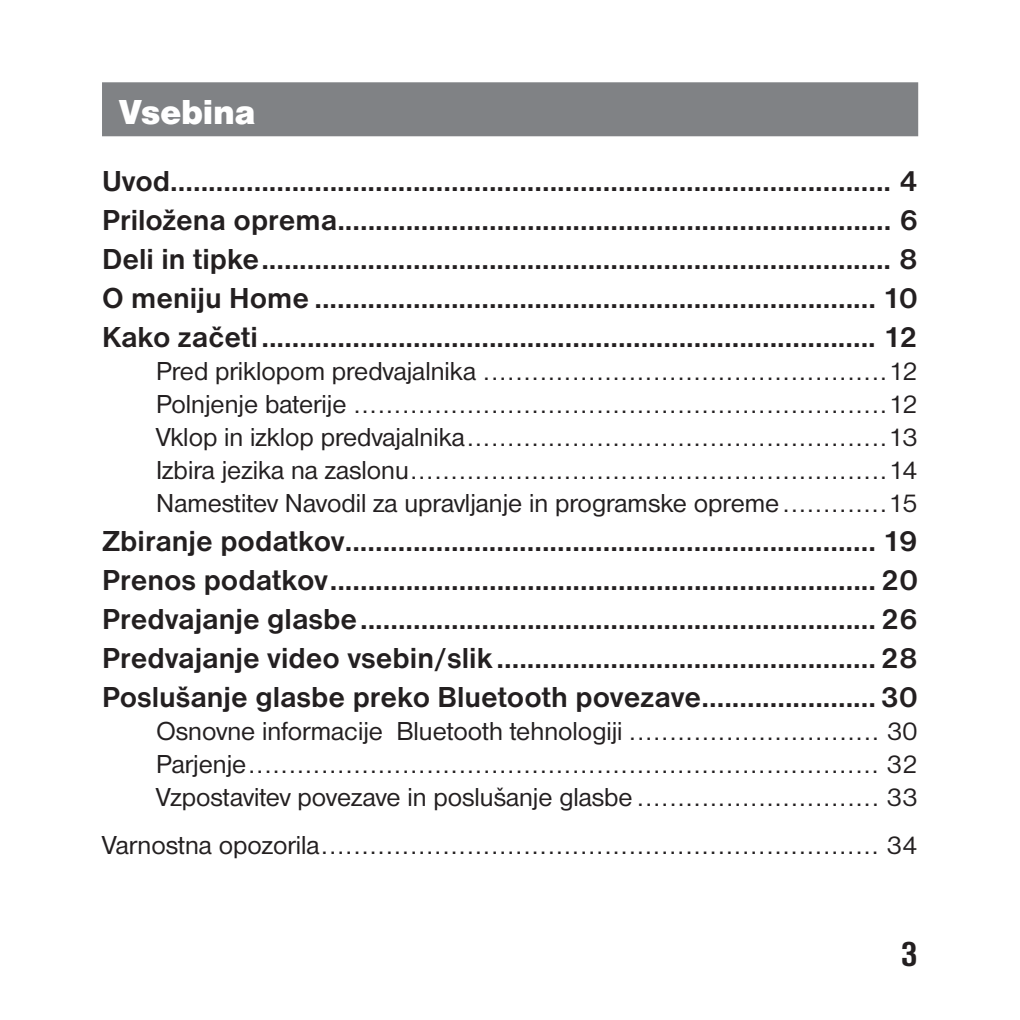
<style>
.page{position:relative;width:1020px;height:1020px;background:#fff}
.page>*{position:absolute;margin:0;border:0;box-sizing:border-box;transform-origin:0 0}
.t1{font:36px "Nimbus San DEE Blac";letter-spacing:-.01em;color:#fff}
.t2{font:700 condensed 36px "Nimbus San DEE";color:#231f20;scale:1.2 1}
.t3{font:700 30px/39px "Nimbus San DEE";color:#231f20;text-align:justify}
.t4{font:27px/33px "Nimbus San DEE";color:#231f20;text-align:justify}
</style>
<div class="page">
<div style="left:102px;top:82px;width:816px;height:54px;background:#808285"></div>
<p class="t1" style="left:119px;top:97px;width:138px">Vsebina</p>
<p class="t3" style="left:102px;top:164px;width:817px">Uvod ............................................................................................... 4<br>Priložena oprema ......................................................................... 6<br>Deli in tipke ................................................................................... 8<br>O meniju Home .......................................................................... 10<br>Kako začeti ................................................................................. 12</p>
<p class="t4" style="left:156px;top:356px;width:763px">Pred priklopom predvajalnika ..................................................12<br>Polnjenje baterije ..................................................................12<br>Vklop in izklop predvajalnika ....................................................13<br>Izbira jezika na zaslonu ...........................................................14<br>Namestitev Navodil za upravljanje in programske opreme .............15</p>
<p class="t3" style="left:102px;top:524px;width:817px">Zbiranje podatkov ...................................................................... 19<br>Prenos podatkov ........................................................................ 20<br>Predvajanje glasbe .................................................................... 26<br>Predvajanje video vsebin/slik .................................................. 28<br>Poslušanje glasbe preko Bluetooth povezave ....................... 30</p>
<p class="t4" style="left:156px;top:716px;width:763px">Osnovne informacije Bluetooth tehnologiji ............................... 30<br>Parjenje .............................................................................. 32<br>Vzpostavitev povezave in poslušanje glasbe .............................. 33</p>
<p class="t4" style="left:102px;top:830px;width:817px">Varnostna opozorila ..................................................................... 34</p>
<p class="t2" style="left:901px;top:934px;width:16px">3</p>
</div>
